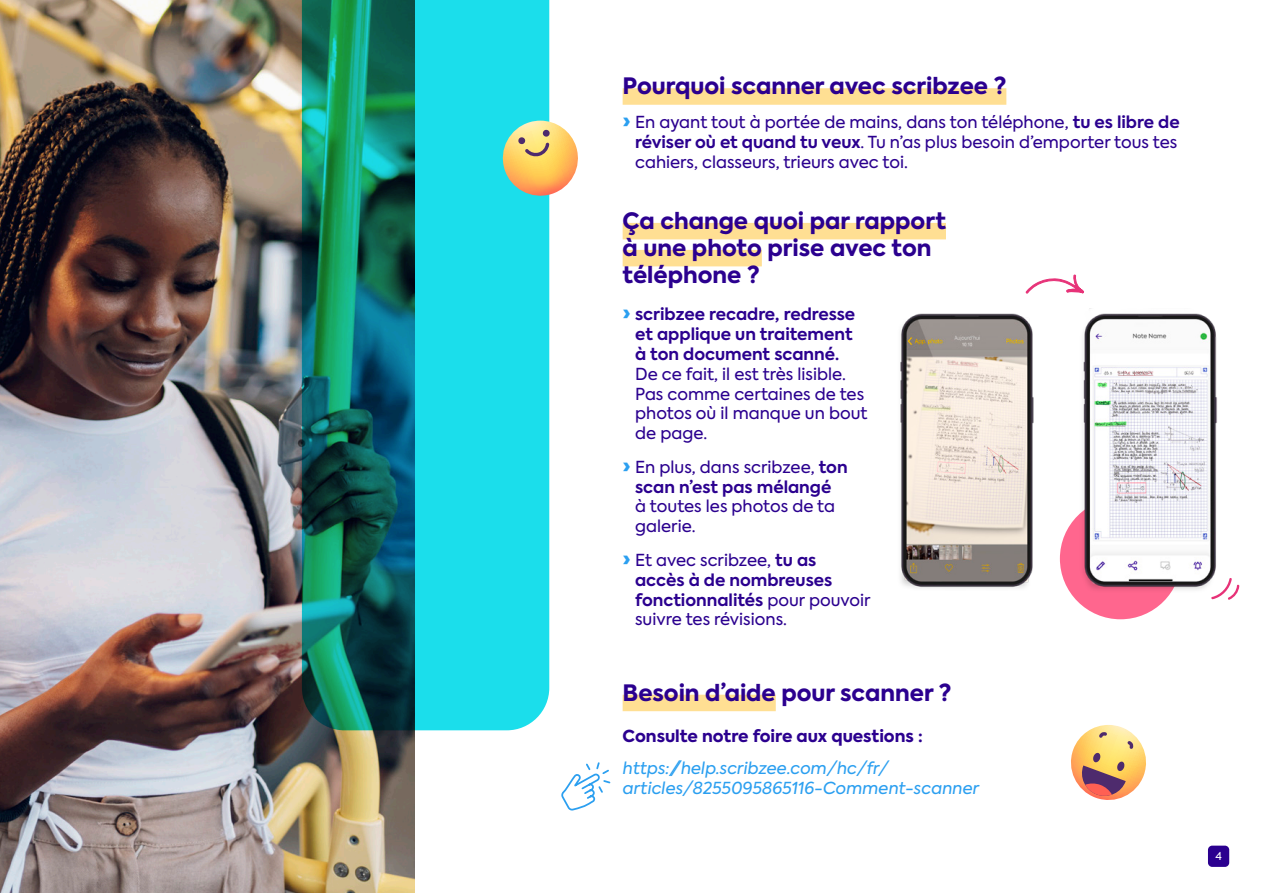
<style>
.page{position:relative;width:1263px;height:893px;background:#fff}
.page>*{position:absolute;margin:0;border:0;box-sizing:border-box;transform-origin:0 0}
.t1{font:800 22.5px/27px "Axiforma";color:#2b008f}
.t2{font:16.5px/19.8px "Axiforma";color:#2b008f}
.t3{font:700 16.5px/19.8px "Axiforma";color:#2b008f;text-align:center}
.t4{font:italic 16.5px/19.8px "Axiforma";color:#2b9ff0}
.t5{font:800 16.5px "Axiforma";color:#2b008f}
.t6{font:10.95px "Axiforma";color:#fff}
.s1{font-weight:900;font-size:21px;color:#2b9ff0}
.s2{font-weight:700}
.s3{font-weight:400}
</style>
<div class="page">
<div style="left:1208px;top:846px;width:21px;height:21px;background:#2b008f;border-radius:4px"></div>
<div style="left:1060px;top:498px;width:121px;height:121px;background:#ff668e;border-radius:50%"></div>
<img style="left:900px;top:308px;width:317px;height:289px">
<div style="left:623px;top:88px;width:383px;height:17px;background:#ffdf93"></div>
<img style="left:0;top:0;width:415px;height:893px">
<div style="left:623px;top:223px;width:323px;height:16px;background:#ffdf93"></div>
<div style="left:623px;top:250px;width:139px;height:16px;background:#ffdf93"></div>
<div style="left:623px;top:695px;width:153px;height:16px;background:#ffdf93"></div>
<svg style="left:302px;top:0;width:247px;height:730px;background:#15a8a9"></svg>
<svg style="left:498px;top:121px;width:80px;height:79px;background:#cfcd90"></svg>
<svg style="left:1071px;top:725px;width:75px;height:75px"></svg>
<svg style="left:1025px;top:275px;width:59px;height:19px"></svg>
<svg style="left:1210px;top:577px;width:29px;height:23px"></svg>
<svg style="left:561px;top:762px;width:50px;height:48px"></svg>
<h1 class="t1" style="left:623px;top:73px;width:385px">Pourquoi scanner avec scribzee ?</h1>
<p class="t2" style="left:635px;top:112px;width:546px;text-indent:-13px"><span class="s1">›</span> En ayant tout à portée de mains, dans ton téléphone, <span class="s2">tu es libre de réviser où et quand tu veux</span>. Tu n’as plus besoin d’emporter tous tes cahiers, classeurs, trieurs avec toi.</p>
<h1 class="t1" style="left:623px;top:208px;width:325px">Ça change quoi par rapport à une photo prise avec ton téléphone ?</h1>
<p class="t3" style="left:623px;top:305px;width:234px"><span class="s1">›</span> scribzee recadre, redresse et applique un traitement à ton document scanné.</p>
<p class="t2" style="left:635px;top:364px;width:234px">De ce fait, il est très lisible.<br>Pas comme certaines de tes photos où il manque un bout de page.</p>
<p class="t3" style="left:623px;top:457px;width:227px"><span class="s1">›</span> <span class="s3">En plus, dans scribzee,</span> ton scan n’est pas mélangé</p>
<p class="t2" style="left:635px;top:497px;width:202px">à toutes les photos de ta galerie.</p>
<p class="t2" style="left:635px;top:550px;width:237px;text-indent:-13px"><span class="s1">›</span> Et avec scribzee, <span class="s2">tu as<br>accès à de nombreuses fonctionnalités</span> pour pouvoir suivre tes révisions.</p>
<h1 class="t1" style="left:623px;top:679px;width:330px">Besoin d’aide pour scanner ?</h1>
<p class="t5" style="left:623px;top:724px;width:302px">Consulte notre foire aux questions :</p>
<p class="t4" style="left:623px;top:759px;width:358px">https:/help.scribzee.com/hc/fr/ articles/8255095865116-Comment-scanner</p>
<p class="t6" style="left:1215px;top:849px;width:8px">4</p>
</div>
